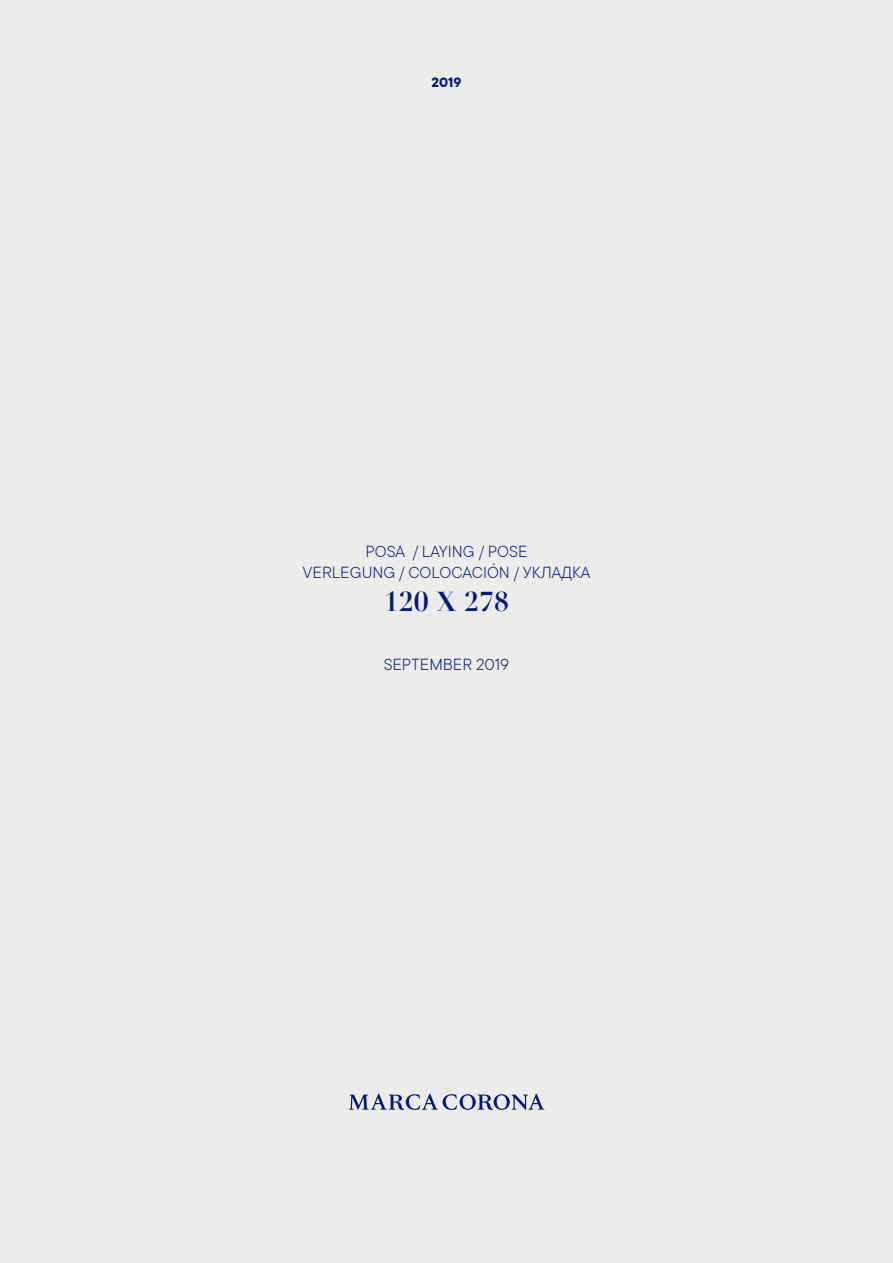
<style>
.page{position:relative;width:893px;height:1263px;background:#ececeb}
.page>*{position:absolute;margin:0;border:0;box-sizing:border-box;transform-origin:0 0}
.t1{font:700 27px "Didot LT Pro";color:#001b7f}
.t2{font:300 18px/21.6px "TT Commons";color:#001b7f;text-align:center}
.t3{font:700 15px "TT Commons";color:#001b7f}
</style>
<div class="page">
<svg style="left:349px;top:1094px;width:195px;height:16px"></svg>
<p class="t3" style="left:432px;top:74px;width:31px">2019</p>
<p class="t2" style="left:303px;top:540px;width:289px">POSA / LAYING / POSE<br>VERLEGUNG / COLOCACIÓN / УКЛАДКА</p>
<h1 class="t1" style="left:384px;top:584px;width:127px">120 X 278</h1>
<p class="t2" style="left:384px;top:653px;width:127px">SEPTEMBER 2019</p>
</div>
